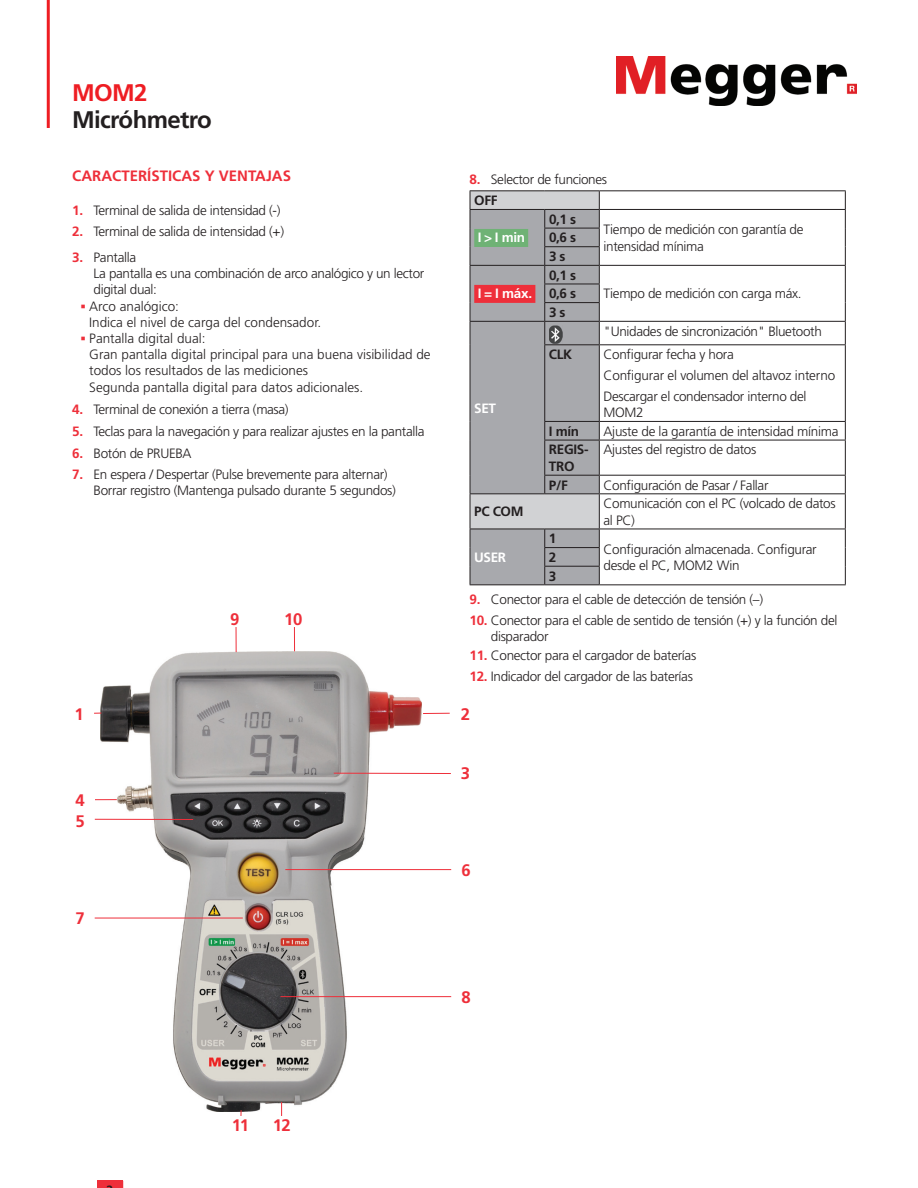
<style>
.page{position:relative;width:918px;height:1188px;background:#fff}
.page>*{position:absolute;margin:0;border:0;box-sizing:border-box;transform-origin:0 0}
.t1{font:700 24px "Frutiger LT Std";letter-spacing:-.025em;color:#231f20}
.t2{font:700 24px "Frutiger LT Std";color:#ee1d23}
.t3{font:700 16.65px "Frutiger LT Std";color:#ee2f3a}
.t4{font:700 15px "Frutiger LT Std";color:#ee2f3a}
.t5{font:300 13.5px/16.2px "Frutiger LT Std";letter-spacing:-.025em;color:#231f20}
.t6{font:300 13.5px/16.2px "Frutiger LT Std";color:#231f20}
.t7{font:700 13.5px/18.6px "Frutiger LT Std";letter-spacing:-.025em;color:#231f20}
.t8{font:700 13.5px "Frutiger LT Std";letter-spacing:-.025em;color:#fff}
.s1{font-weight:700;color:#ee2f3a}
.s2{font-weight:700}
.s3{font-family:"Garamond";font-weight:400;color:#ee2f3a}
</style>
<div class="page">
<hr style="left:47px;top:0;width:3px;height:128px;background:#ee1d23">
<img style="left:617px;top:56px;width:239px;height:50px">
<div style="left:97px;top:1181px;width:26px;height:7px;background:#ee2f3a"></div>
<img style="left:100px;top:652px;width:321px;height:460px">
<svg style="left:423px;top:713px;width:27px;height:1px"></svg>
<hr style="left:334px;top:773px;width:117px;height:1px;background:#ee2f3a">
<hr style="left:95px;top:819px;width:98px;height:1px;background:#ee2f3a">
<hr style="left:285px;top:869px;width:166px;height:1px;background:#ee2f3a">
<hr style="left:95px;top:918px;width:148px;height:1px;background:#ee2f3a">
<hr style="left:280px;top:996px;width:171px;height:1px;background:#ee2f3a">
<svg style="left:236px;top:627px;width:1px;height:25px"></svg>
<svg style="left:294px;top:627px;width:1px;height:24px"></svg>
<svg style="left:281px;top:1102px;width:1px;height:14px"></svg>
<svg style="left:95px;top:799px;width:22px;height:1px"></svg>
<hr style="left:470px;top:190px;width:75px;height:1px;background:#231f20">
<hr style="left:545px;top:190px;width:54px;height:1px;background:#231f20">
<hr style="left:599px;top:190px;width:247px;height:1px;background:#231f20">
<hr style="left:599px;top:209px;width:247px;height:1px;background:#231f20">
<hr style="left:599px;top:265px;width:247px;height:1px;background:#231f20">
<hr style="left:599px;top:321px;width:247px;height:1px;background:#231f20">
<hr style="left:599px;top:344px;width:247px;height:1px;background:#231f20">
<hr style="left:599px;top:421px;width:247px;height:1px;background:#231f20">
<hr style="left:599px;top:440px;width:247px;height:1px;background:#231f20">
<hr style="left:599px;top:475px;width:247px;height:1px;background:#231f20">
<hr style="left:599px;top:493px;width:247px;height:1px;background:#231f20">
<hr style="left:599px;top:529px;width:247px;height:1px;background:#231f20">
<hr style="left:470px;top:584px;width:75px;height:1px;background:#231f20">
<hr style="left:545px;top:584px;width:54px;height:1px;background:#231f20">
<hr style="left:599px;top:584px;width:247px;height:1px;background:#231f20">
<svg style="left:845px;top:191px;width:1px;height:153px"></svg>
<hr style="left:845px;top:345px;width:1px;height:76px;background:#231f20">
<svg style="left:845px;top:422px;width:1px;height:18px"></svg>
<hr style="left:845px;top:440px;width:1px;height:35px;background:#231f20">
<svg style="left:845px;top:476px;width:1px;height:17px"></svg>
<hr style="left:845px;top:494px;width:1px;height:35px;background:#231f20">
<svg style="left:845px;top:529px;width:1px;height:55px"></svg>
<svg style="left:470px;top:191px;width:130px;height:393px;background:#a7a7ab"></svg>
<div style="left:474px;top:229px;width:54px;height:18px;background:#6fb275"></div>
<div style="left:474px;top:285px;width:61px;height:18px;background:#ee2f3a"></div>
<img style="left:549px;top:326px;width:13px;height:18px">
<h1 class="t2" style="left:72px;top:79px;width:77px">MOM2</h1>
<h1 class="t1" style="left:72px;top:106px;width:141px">Micróhmetro</h1>
<p class="t4" style="left:72px;top:167px;width:220px">CARACTERÍSTICAS Y VENTAJAS</p>
<p class="t5" style="left:474px;top:170px;width:134px;line-height:20.7px;text-indent:-5px"><span class="s1">8.</span> Selector de funciones<br><span class="s2">OFF</span></p>
<p class="t8" style="left:478px;top:230px;width:49px">I &gt; I min</p>
<p class="t5" style="left:72px;top:203px;width:210px"><span class="s1">1.</span> Terminal de salida de intensidad (-)</p>
<p class="t5" style="left:72px;top:224px;width:213px"><span class="s1">2.</span> Terminal de salida de intensidad (+)</p>
<p class="t5" style="left:94px;top:249px;width:332px;text-indent:-21px"><span class="s1">3.</span> Pantalla<br>La pantalla es una combinación de arco analógico y un lector digital dual:</p>
<p class="t6" style="left:89px;top:298px;width:234px;text-indent:-9px"><span class="s3">▪</span> Arco analógico:<br>Indica el nivel de carga del condensador.</p>
<p class="t6" style="left:89px;top:330px;width:343px;text-indent:-9px"><span class="s3">▪</span> Pantalla digital dual:<br>Gran pantalla digital principal para una buena visibilidad de todos los resultados de las mediciones<br>Segunda pantalla digital para datos adicionales.</p>
<p class="t5" style="left:72px;top:402px;width:218px"><span class="s1">4.</span> Terminal de conexión a tierra (masa)</p>
<p class="t5" style="left:72px;top:424px;width:354px"><span class="s1">5.</span> Teclas para la navegación y para realizar ajustes en la pantalla</p>
<p class="t5" style="left:72px;top:445px;width:121px"><span class="s1">6.</span> Botón de PRUEBA</p>
<p class="t5" style="left:94px;top:466px;width:304px;text-indent:-21px"><span class="s1">7.</span> En espera / Despertar (Pulse brevemente para alternar)<br>Borrar registro (Mantenga pulsado durante 5 segundos)</p>
<p class="t7" style="left:549px;top:210px;width:29px">0,1 s</p>
<p class="t5" style="left:604px;top:222px;width:201px">Tiempo de medición con garantía de intensidad mínima</p>
<p class="t7" style="left:549px;top:229px;width:29px">0,6 s<br>3 s</p>
<p class="t7" style="left:549px;top:266px;width:29px">0,1 s<br>0,6 s</p>
<p class="t5" style="left:604px;top:286px;width:200px">Tiempo de medición con carga máx.</p>
<p class="t8" style="left:478px;top:286px;width:56px">I = I máx.</p>
<p class="t7" style="left:549px;top:303px;width:18px">3 s</p>
<p class="t5" style="left:604px;top:323px;width:220px">"Unidades de sincronización" Bluetooth</p>
<p class="t7" style="left:549px;top:345px;width:25px">CLK</p>
<p class="t5" style="left:604px;top:344px;width:233px;line-height:20.7px">Configurar fecha y hora<br>Configurar el volumen del altavoz interno<br>Descargar el condensador interno del</p>
<p class="t5" style="left:604px;top:405px;width:42px">MOM2</p>
<p class="t7" style="left:549px;top:422px;width:32px">I mín</p>
<p class="t5" style="left:604px;top:423px;width:236px">Ajuste de la garantía de intensidad mínima</p>
<p class="t7" style="left:549px;top:442px;width:41px;line-height:16.5px">REGIS-<br>TRO</p>
<p class="t5" style="left:604px;top:442px;width:154px">Ajustes del registro de datos</p>
<p class="t7" style="left:549px;top:476px;width:20px">P/F</p>
<p class="t5" style="left:604px;top:477px;width:166px">Configuración de Pasar / Fallar</p>
<p class="t8" style="left:474px;top:400px;width:23px">SET</p>
<p class="t7" style="left:474px;top:503px;width:51px">PC COM</p>
<p class="t5" style="left:604px;top:495px;width:234px">Comunicación con el PC (volcado de datos al PC)</p>
<p class="t8" style="left:474px;top:549px;width:33px">USER</p>
<p class="t7" style="left:549px;top:529px;width:9px">1</p>
<p class="t5" style="left:604px;top:541px;width:215px">Configuración almacenada. Configurar desde el PC, MOM2 Win</p>
<p class="t7" style="left:549px;top:548px;width:9px">2<br>3</p>
<p class="t5" style="left:470px;top:591px;width:295px"><span class="s1">9.</span> Conector para el cable de detección de tensión (–)</p>
<p class="t5" style="left:491px;top:613px;width:348px;text-indent:-21px"><span class="s1">10.</span> Conector para el cable de sentido de tensión (+) y la función del disparador</p>
<p class="t5" style="left:470px;top:647px;width:228px"><span class="s1">11.</span> Conector para el cargador de baterías</p>
<p class="t5" style="left:470px;top:669px;width:225px"><span class="s1">12.</span> Indicador del cargador de las baterías</p>
<p class="t3" style="left:230px;top:609px;width:11px">9</p>
<p class="t3" style="left:284px;top:609px;width:20px">10</p>
<p class="t3" style="left:75px;top:705px;width:11px">1</p>
<p class="t3" style="left:461px;top:705px;width:11px">2</p>
<p class="t3" style="left:76px;top:790px;width:11px">4</p>
<p class="t3" style="left:76px;top:811px;width:11px">5</p>
<p class="t3" style="left:76px;top:909px;width:11px">7</p>
<p class="t3" style="left:232px;top:1115px;width:19px">11</p>
<p class="t3" style="left:273px;top:1115px;width:19px">12</p>
<p class="t3" style="left:461px;top:764px;width:11px">3</p>
<p class="t3" style="left:461px;top:860px;width:11px">6</p>
<p class="t3" style="left:461px;top:987px;width:11px">8</p>
</div>
